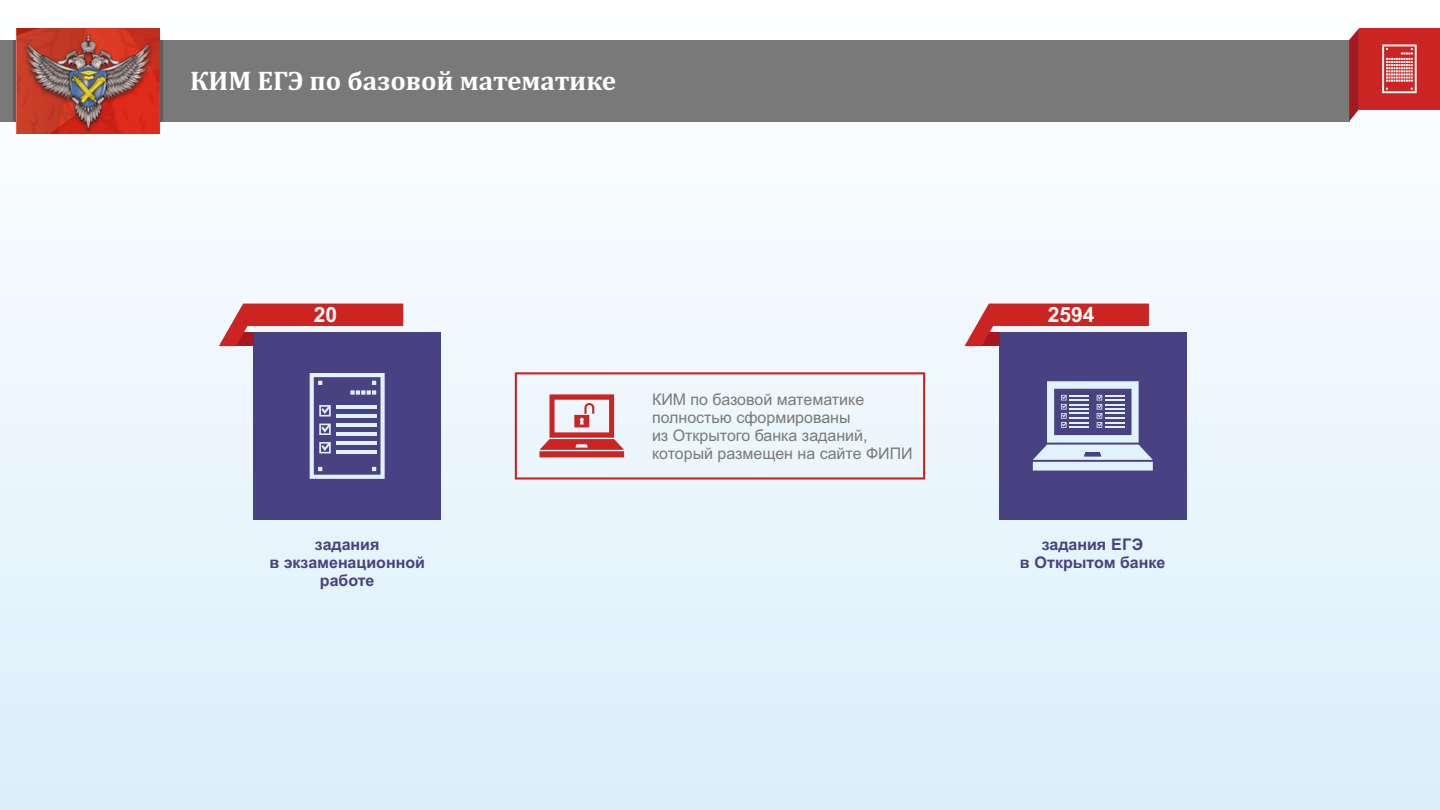
<style>
.page{position:relative;width:1440px;height:810px;background:#fff}
.page>*{position:absolute;margin:0;border:0;box-sizing:border-box;transform-origin:0 0}
.t1{font:700 27.2px "Cambria";color:#fff}
.t2{font:700 21px "Arial";color:#fff}
.t3{font:16px/17.9px "Arial";color:#797979}
.t4{font:700 16px/17.9px "Arial";color:#484182;text-align:center}
</style>
<div class="page">
<div style="left:0;top:0;width:1440px;height:810px;background:linear-gradient(to bottom,#fff,#daeefa)"></div>
<div style="left:0;top:40px;width:1349px;height:82px;background:#797979"></div>
<div style="left:1359px;top:28px;width:81px;height:81px;background:#cc2422"></div>
<svg style="left:1349px;top:28px;width:10px;height:94px"></svg>
<svg style="left:13px;top:40px;width:150px;height:82px"></svg>
<img style="left:17px;top:28px;width:142px;height:105px">
<svg style="left:1382px;top:45px;width:35px;height:48px"></svg>
<div style="left:254px;top:332px;width:187px;height:187px;background:#484182"></div>
<svg style="left:219px;top:304px;width:184px;height:42px"></svg>
<div style="left:999px;top:332px;width:187px;height:187px;background:#484182"></div>
<svg style="left:964px;top:304px;width:185px;height:42px"></svg>
<div style="left:515px;top:372px;width:410px;height:108px;border:2px solid #cc2422"></div>
<svg style="left:539px;top:394px;width:85px;height:63px;background:#dd9597"></svg>
<svg style="left:310px;top:373px;width:75px;height:106px"></svg>
<hr style="left:336px;top:406px;width:40px;height:3px;background:#e2f2fb">
<hr style="left:336px;top:423px;width:40px;height:4px;background:#e2f2fb">
<hr style="left:336px;top:415px;width:40px;height:3px;background:#e2f2fb">
<svg style="left:1033px;top:381px;width:120px;height:90px"></svg>
<hr style="left:1105px;top:422px;width:20px;height:2px;background:#e2f2fb">
<h1 class="t1" style="left:190px;top:69px;width:428px">КИМ ЕГЭ по базовой математике</h1>
<h2 class="t2" style="left:314px;top:307px;width:25px">20</h2>
<p class="t4" style="left:270px;top:537px;width:157px">задания<br>в экзаменационной работе</p>
<p class="t3" style="left:652px;top:392px;width:262px">КИМ по базовой математике полностью сформированы<br>из Открытого банка заданий, который размещен на сайте ФИПИ</p>
<h2 class="t2" style="left:1048px;top:307px;width:48px">2594</h2>
<p class="t4" style="left:1020px;top:537px;width:147px">задания ЕГЭ<br>в Открытом банке</p>
</div>
